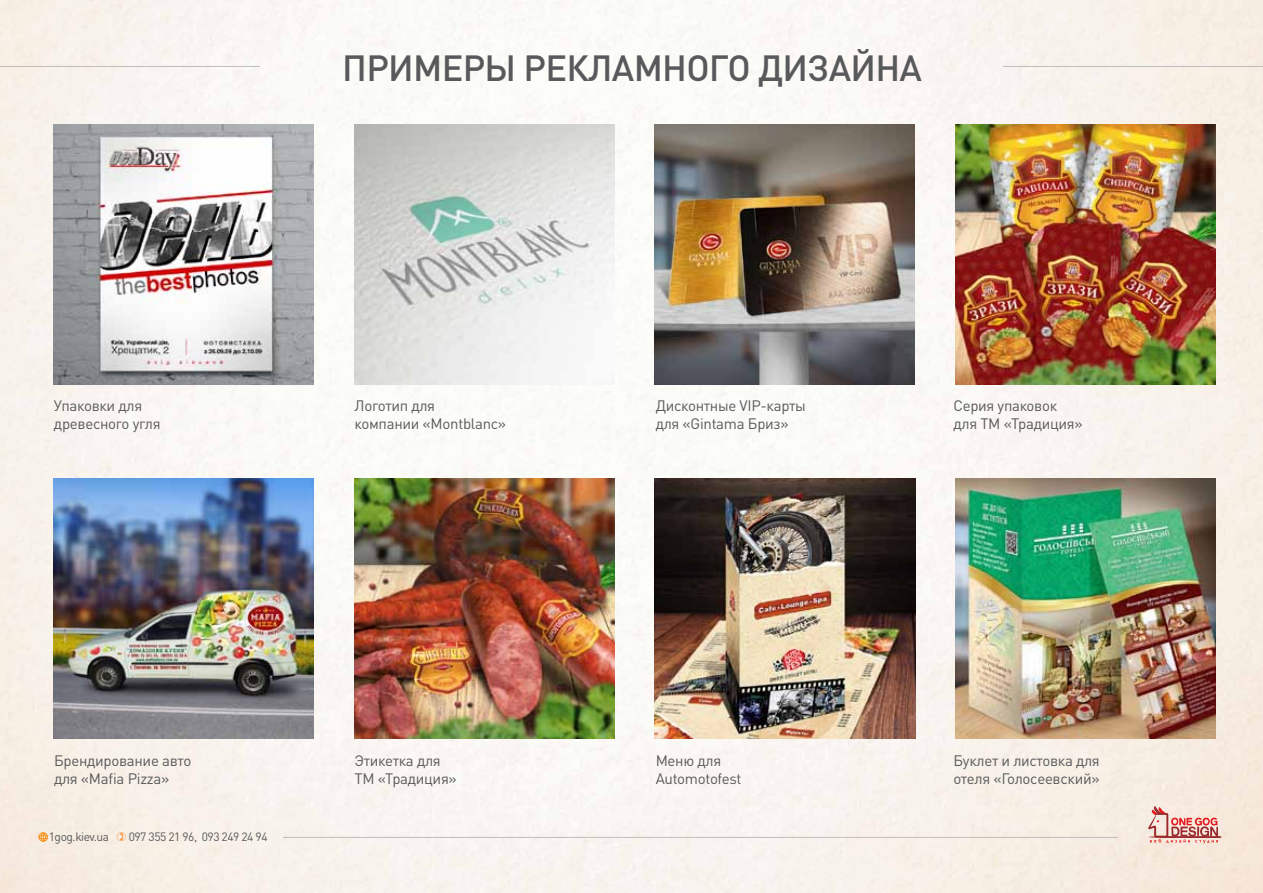
<style>
.page{position:relative;width:1263px;height:893px;background:#fff}
.page>*{position:absolute;margin:0;border:0;box-sizing:border-box;transform-origin:0 0}
.t1{font:500 36px "DIN Pro";letter-spacing:-.02em;color:#58595b}
.t2{font:15px/18px "DIN Pro";letter-spacing:-.02em;color:#58595b}
.t3{font:12px "DIN Pro";letter-spacing:-.04em;color:#58595b}
</style>
<div class="page">
<img style="left:0;top:0;width:1263px;height:893px">
<hr style="left:0;top:66px;width:260px;height:1px;background:#bcbec0">
<hr style="left:1003px;top:66px;width:260px;height:1px;background:#bcbec0">
<hr style="left:283px;top:837px;width:835px;height:1px;background:#bcbec0">
<svg style="left:1148px;top:806px;width:73px;height:37px;background:#e3b0a9"></svg>
<div style="left:39px;top:832px;width:9px;height:9px;border:1px solid #f7941e;border-radius:50%"></div>
<div style="left:41px;top:832px;width:5px;height:9px;border:1px solid #f7941e;border-radius:50%"></div>
<svg style="left:39px;top:833px;width:9px;height:8px"></svg>
<img style="left:655px;top:125px;width:260px;height:260px">
<img style="left:354px;top:125px;width:260px;height:260px">
<img style="left:53px;top:125px;width:260px;height:260px">
<img style="left:956px;top:125px;width:260px;height:260px">
<img style="left:655px;top:479px;width:260px;height:260px">
<img style="left:53px;top:479px;width:260px;height:260px">
<img style="left:956px;top:479px;width:260px;height:260px">
<img style="left:354px;top:479px;width:260px;height:260px">
<svg style="left:117px;top:832px;width:9px;height:9px"></svg>
<h1 class="t1" style="left:342px;top:44px;width:581px">ПРИМЕРЫ РЕКЛАМНОГО ДИЗАЙНА</h1>
<p class="t2" style="left:54px;top:396px;width:108px">Упаковки для древесного угля</p>
<p class="t2" style="left:355px;top:396px;width:153px">Логотип для<br>компании «Montblanc»</p>
<p class="t2" style="left:656px;top:396px;width:152px">Дисконтные VIP-карты для «Gintama Бриз»</p>
<p class="t2" style="left:953px;top:396px;width:131px">Серия упаковок для ТМ «Традиция»</p>
<p class="t2" style="left:54px;top:751px;width:139px">Брендирование авто для «Mafia Pizza»</p>
<p class="t2" style="left:355px;top:751px;width:104px">Этикетка для<br>ТМ «Традиция»</p>
<p class="t2" style="left:656px;top:751px;width:87px">Меню для<br>Automotofest</p>
<p class="t2" style="left:953px;top:751px;width:148px">Буклет и листовка для отеля «Голосеевский»</p>
<p class="t3" style="left:49px;top:828px;width:62px">1gog.kiev.ua</p>
<p class="t3" style="left:129px;top:828px;width:140px">097 355 21 96, 093 249 24 94</p>
</div>
